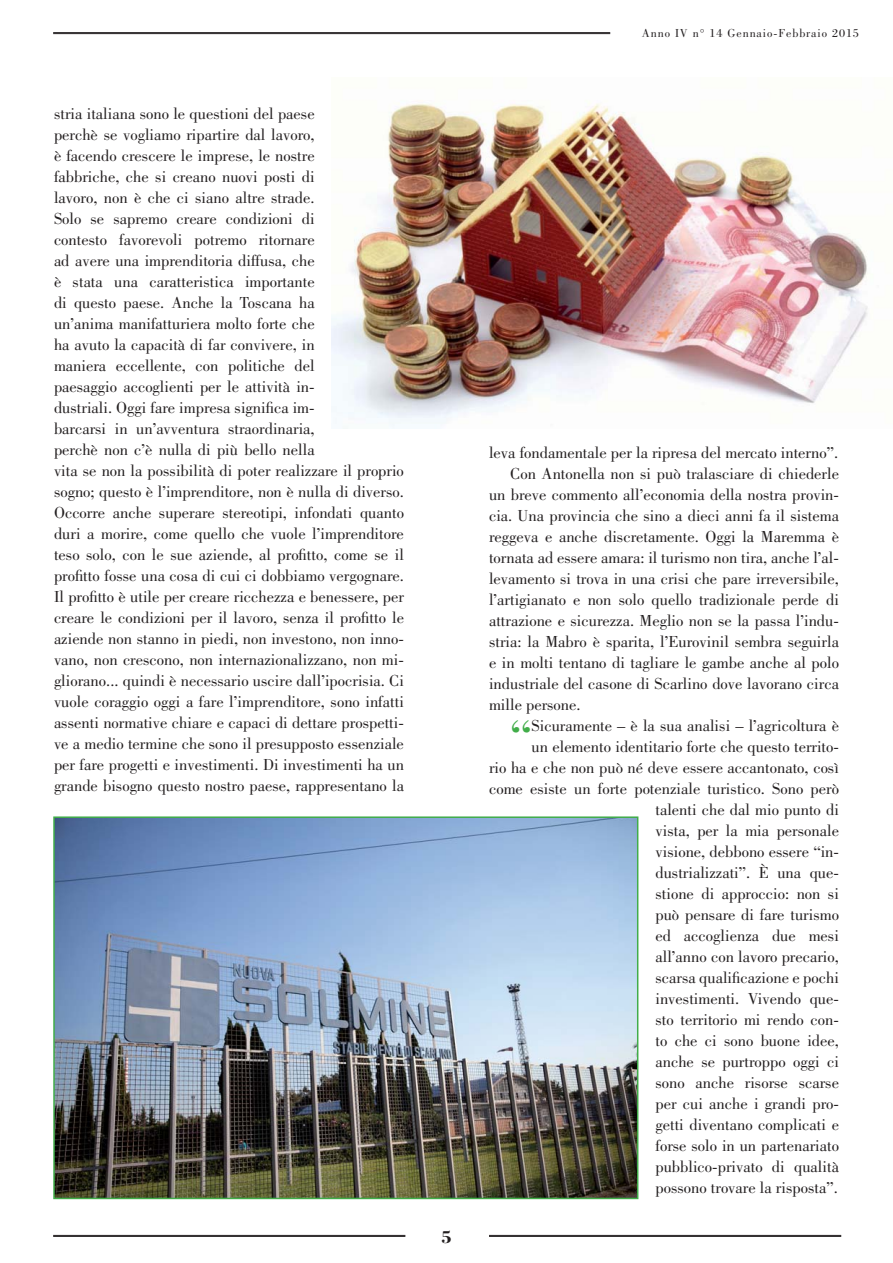
<style>
.page{position:relative;width:893px;height:1263px;background:#fff}
.page>*{position:absolute;margin:0;border:0;box-sizing:border-box;transform-origin:0 0}
.t1{font:48px "Bodoni";color:#41ad49}
.t2{font:700 18px "Bodoni";color:#231f20}
.t3{font:16.5px/21px "Bodoni";color:#231f20}
.t4{font:12px "Bodoni";letter-spacing:.08em;color:#231f20}
</style>
<div class="page">
<hr style="left:53px;top:33px;width:557px;height:1px;background:#231f20">
<hr style="left:53px;top:32px;width:557px;height:1px;background:#231f20">
<hr style="left:53px;top:1236px;width:352px;height:1px;background:#231f20">
<hr style="left:53px;top:1235px;width:352px;height:1px;background:#231f20">
<hr style="left:489px;top:1236px;width:352px;height:1px;background:#231f20">
<hr style="left:489px;top:1235px;width:352px;height:1px;background:#231f20">
<img style="left:332px;top:103px;width:536px;height:325px">
<img style="left:56px;top:819px;width:579px;height:377px">
<div style="left:53px;top:816px;width:585px;height:383px;border:2px solid #41ad49"></div>
<p class="t3" style="left:54px;top:105px;width:351px">stria italiana sono le questioni del paese<br>perchè se vogliamo ripartire dal lavoro,<br>è facendo crescere le imprese, le nostre<br>fabbriche, che si creano nuovi posti di<br>lavoro, non è che ci siano altre strade.<br>Solo se sapremo creare condizioni di<br>contesto favorevoli potremo ritornare<br>ad avere una imprenditoria diffusa, che<br>è stata una caratteristica importante<br>di questo paese. Anche la Toscana ha<br>un’anima manifatturiera molto forte che<br>ha avuto la capacità di far convivere, in<br>maniera eccellente, con politiche del<br>paesaggio accoglienti per le attività in-<br>dustriali. Oggi fare impresa significa im-<br>barcarsi in un’avventura straordinaria,<br>perchè non c’è nulla di più bello nella<br>vita se non la possibilità di poter realizzare il proprio sogno; questo è l’imprenditore, non è nulla di diverso.<br>Occorre anche superare stereotipi, infondati quanto duri a morire, come quello che vuole l’imprenditore teso solo, con le sue aziende, al profitto, come se il profitto fosse una cosa di cui ci dobbiamo vergognare.<br>Il profitto è utile per creare ricchezza e benessere, per creare le condizioni per il lavoro, senza il profitto le aziende non stanno in piedi, non investono, non inno&shy;vano, non crescono, non internazionalizzano, non mi&shy;gliorano... quindi è necessario uscire dall’ipocrisia. Ci vuole coraggio oggi a fare l’imprenditore, sono infatti assenti normative chiare e capaci di dettare prospetti&shy;ve a medio termine che sono il presupposto essenziale per fare progetti e investimenti. Di investimenti ha un grande bisogno questo nostro paese, rappresentano la</p>
<p class="t2" style="left:441px;top:1231px;width:12px">5</p>
<p class="t4" style="left:642px;top:29px;width:219px">Anno IV n° 14 Gennaio-Febbraio 2015</p>
<p class="t3" style="left:489px;top:444px;width:351px">leva fondamentale per la ripresa del mercato interno”.</p>
<p class="t3" style="left:510px;top:465px;width:330px">Con Antonella non si può tralasciare di chiederle</p>
<p class="t3" style="left:489px;top:486px;width:351px">un breve commento all’economia della nostra provin-</p>
<p class="t3" style="left:489px;top:507px;width:351px">cia. Una provincia che sino a dieci anni fa il sistema</p>
<p class="t3" style="left:489px;top:528px;width:351px">reggeva e anche discretamente. Oggi la Maremma è</p>
<p class="t3" style="left:489px;top:549px;width:351px">tornata ad essere amara: il turismo non tira, anche l’al-</p>
<p class="t3" style="left:489px;top:570px;width:351px">levamento si trova in una crisi che pare irreversibile,</p>
<p class="t3" style="left:489px;top:591px;width:351px">l’artigianato e non solo quello tradizionale perde di</p>
<p class="t3" style="left:489px;top:612px;width:351px">attrazione e sicurezza. Meglio non se la passa l’indu-</p>
<p class="t3" style="left:489px;top:633px;width:351px">stria: la Mabro è sparita, l’Eurovinil sembra seguirla</p>
<p class="t3" style="left:489px;top:654px;width:351px">e in molti tentano di tagliare le gambe anche al polo</p>
<p class="t3" style="left:489px;top:675px;width:351px">industriale del casone di Scarlino dove lavorano circa</p>
<p class="t3" style="left:489px;top:696px;width:93px">mille persone.</p>
<h1 class="t1" style="left:510px;top:719px;width:23px">“</h1>
<p class="t3" style="left:489px;top:717px;width:351px;text-align:right">Sicuramente – è la sua analisi – l’agricoltura è<br>un elemento identitario forte che questo territo-<br>rio ha e che non può né deve essere accantonato, così come esiste un forte potenziale turistico. Sono però talenti che dal mio punto di<br>vista, per la mia personale<br>visione, debbono essere “in-<br>dustrializzati”. È una que-<br>stione di approccio: non si<br>può pensare di fare turismo<br>ed accoglienza due mesi<br>all’anno con lavoro precario,<br>scarsa qualificazione e pochi<br>investimenti. Vivendo que-<br>sto territorio mi rendo con-<br>to che ci sono buone idee,<br>anche se purtroppo oggi ci<br>sono anche risorse scarse<br>per cui anche i grandi pro-<br>getti diventano complicati e<br>forse solo in un partenariato<br>pubblico-privato di qualità<br>possono trovare la risposta”.</p>
</div>
